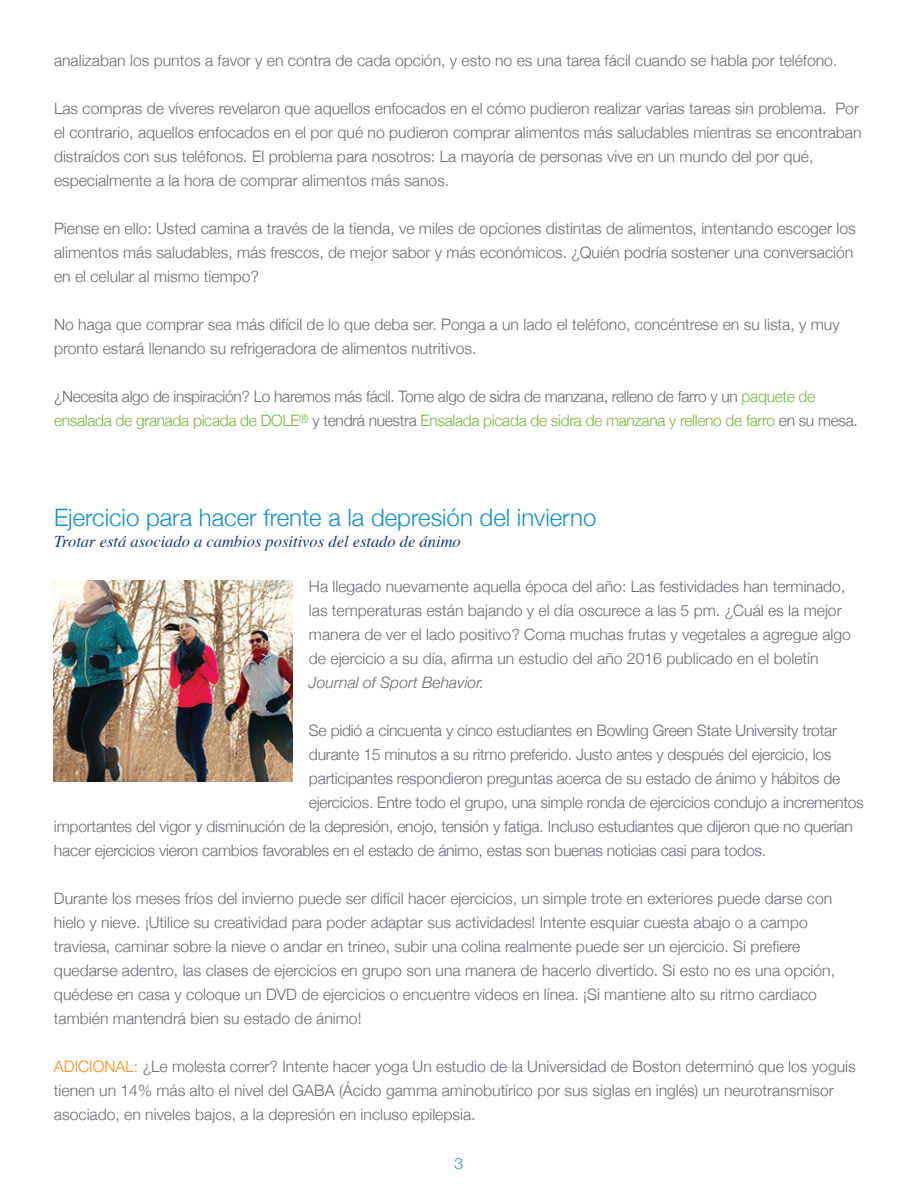
<style>
.page{position:relative;width:918px;height:1188px;background:#fff}
.page>*{position:absolute;margin:0;border:0;box-sizing:border-box;transform-origin:0 0}
.t1{font:300 24px "Helvetica Neue";color:#198fc6}
.t2{font:italic 16.5px "Times";color:#253279}
.t3{font:300 15.75px/24px "Helvetica Neue";color:#666b70}
.t4{font:300 15.75px/24px "Helvetica Neue";letter-spacing:-.02em;color:#666b70}
.t5{font:italic 300 15.75px "Helvetica Neue";color:#666b70}
.t6{font:300 15.75px "Helvetica Neue";color:#198fc6}
.s1{color:#7cb341}
.s2{color:#f68f1e}
</style>
<div class="page">
<img style="left:54px;top:581px;width:239px;height:200px">
<p class="t3" style="left:54px;top:47px;width:785px">analizaban los puntos a favor y en contra de cada opción, y esto no es una tarea fácil cuando se habla por teléfono.</p>
<p class="t3" style="left:54px;top:95px;width:809px">Las compras de víveres revelaron que aquellos enfocados en el cómo pudieron realizar varias tareas sin problema. Por el contrario, aquellos enfocados en el por qué no pudieron comprar alimentos más saludables mientras se encontraban distraídos con sus teléfonos. El problema para nosotros: La mayoría de personas vive en un mundo del por qué, especialmente a la hora de comprar alimentos más sanos.</p>
<p class="t3" style="left:54px;top:215px;width:803px">Piense en ello: Usted camina a través de la tienda, ve miles de opciones distintas de alimentos, intentando escoger los alimentos más saludables, más frescos, de mejor sabor y más económicos. ¿Quién podría sostener una conversación en el celular al mismo tiempo?</p>
<p class="t3" style="left:54px;top:311px;width:787px">No haga que comprar sea más difícil de lo que deba ser. Ponga a un lado el teléfono, concéntrese en su lista, y muy pronto estará llenando su refrigeradora de alimentos nutritivos.</p>
<p class="t4" style="left:54px;top:383px;width:805px">¿Necesita algo de inspiración? Lo haremos más fácil. Tome algo de sidra de manzana, relleno de farro y un <span class="s1">paquete de ensalada de granada picada de DOLE</span><sup>®</sup> y tendrá nuestra <span class="s1">Ensalada picada de sidra de manzana y relleno de farro</span> en su mesa.</p>
<h1 class="t1" style="left:54px;top:499px;width:544px">Ejercicio para hacer frente a la depresión del invierno</h1>
<p class="t2" style="left:54px;top:528px;width:408px">Trotar está asociado a cambios positivos del estado de ánimo</p>
<p class="t3" style="left:309px;top:574px;width:544px">Ha llegado nuevamente aquella época del año: Las festividades han terminado, las temperaturas están bajando y el día oscurece a las 5 pm. ¿Cuál es la mejor manera de ver el lado positivo? Coma muchas frutas y vegetales a agregue algo de ejercicio a su día, afirma un estudio del año 2016 publicado en el boletín</p>
<p class="t5" style="left:309px;top:670px;width:177px">Journal of Sport Behavior.</p>
<p class="t3" style="left:309px;top:718px;width:530px">Se pidió a cincuenta y cinco estudiantes en Bowling Green State University trotar</p>
<p class="t3" style="left:309px;top:742px;width:524px">durante 15 minutos a su ritmo preferido. Justo antes y después del ejercicio, los</p>
<p class="t3" style="left:309px;top:766px;width:533px">participantes respondieron preguntas acerca de su estado de ánimo y hábitos de</p>
<p class="t3" style="left:309px;top:790px;width:556px">ejercicios. Entre todo el grupo, una simple ronda de ejercicios condujo a incrementos</p>
<p class="t3" style="left:54px;top:814px;width:800px">importantes del vigor y disminución de la depresión, enojo, tensión y fatiga. Incluso estudiantes que dijeron que no querían</p>
<p class="t3" style="left:54px;top:838px;width:714px">hacer ejercicios vieron cambios favorables en el estado de ánimo, estas son buenas noticias casi para todos.</p>
<p class="t3" style="left:54px;top:886px;width:783px">Durante los meses fríos del invierno puede ser difícil hacer ejercicios, un simple trote en exteriores puede darse con hielo y nieve. ¡Utilice su creatividad para poder adaptar sus actividades! Intente esquiar cuesta abajo o a campo traviesa, caminar sobre la nieve o andar en trineo, subir una colina realmente puede ser un ejercicio. Si prefiere quedarse adentro, las clases de ejercicios en grupo son una manera de hacerlo divertido. Si esto no es una opción, quédese en casa y coloque un DVD de ejercicios o encuentre videos en línea. ¡Si mantiene alto su ritmo cardiaco también mantendrá bien su estado de ánimo!</p>
<p class="t3" style="left:54px;top:1054px;width:803px"><span class="s2">ADICIONAL:</span> ¿Le molesta correr? Intente hacer yoga Un estudio de la Universidad de Boston determinó que los yoguis tienen un 14% más alto el nivel del GABA (Ácido gamma aminobutírico por sus siglas en inglés) un neurotransmisor asociado, en niveles bajos, a la depresión en incluso epilepsia.</p>
<p class="t6" style="left:455px;top:1151px;width:10px">3</p>
</div>
